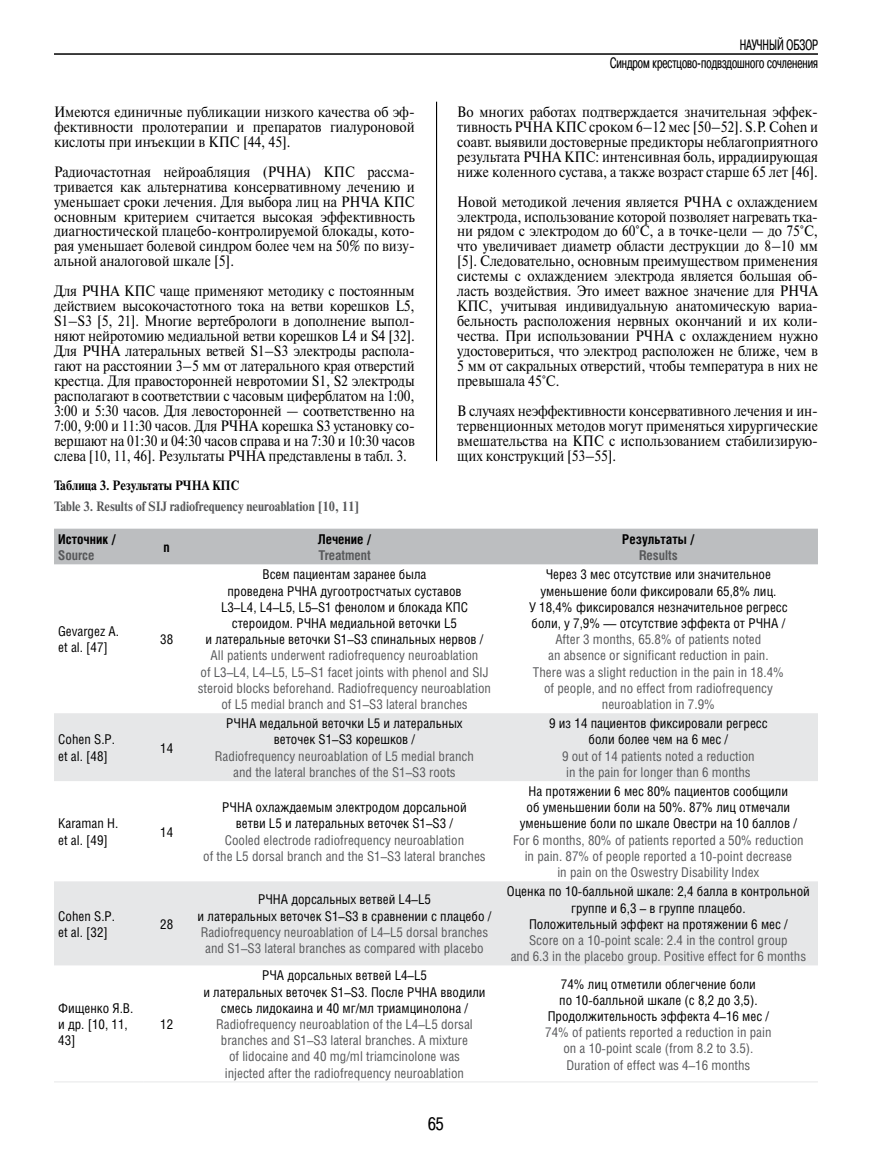
<style>
.page{position:relative;width:872px;height:1170px;background:#fff}
.page>*{position:absolute;margin:0;border:0;box-sizing:border-box;transform-origin:0 0}
.t1{font:18px "Pragmatica Cond C";color:#000}
.t2{font:15px/15px "Newton C";color:#000;text-align:justify;scale:.9 1}
.t3{font:15px/18px "Pragmatica Cond C";color:#000;text-align:right;scale:.8 1}
.t4{font:13.5px/16.2px "Helios Cond C";color:#58595b;text-align:center}
.t5{font:13.5px/16.2px "Helios Cond C";color:#000;text-align:center}
.t6{font:700 13.5px "Newton C";color:#58595b;scale:.9 1}
.t7{font:700 13.5px "Helios Cond C";color:#000}
.t8{font:700 13.5px "Newton C";color:#000;scale:.9 1}
.t9{font:700 13.5px "Helios Cond C";color:#58595b}
</style>
<div class="page">
<hr style="left:54px;top:53px;width:764px;height:2px;background:#000">
<hr style="left:436px;top:102px;width:1px;height:359px;background:#000">
<div style="left:54px;top:528px;width:764px;height:36px;background:#bcbec0"></div>
<svg style="left:54px;top:713px;width:764px;height:252px;fill:#e6e7e8"></svg>
<hr style="left:54px;top:1081px;width:89px;height:1px;background:#e6e7e8">
<hr style="left:143px;top:1081px;width:47px;height:1px;background:#e6e7e8">
<hr style="left:190px;top:1081px;width:309px;height:1px;background:#e6e7e8">
<hr style="left:499px;top:1081px;width:319px;height:1px;background:#e6e7e8">
<p class="t2" style="left:54px;top:104px;width:402px">Имеются единичные публикации низкого качества об эф&shy;фективности пролотерапии и препаратов гиалуроновой кислоты при инъекции в КПС [44, 45].</p>
<p class="t2" style="left:54px;top:164px;width:402px">Радиочастотная нeйрoабляция (РЧНА) КПС рассма&shy;тривается как альтернатива консервативному лечению и уменьшает сроки лечения. Для выбора лиц на РНЧА КПС основным критерием считается высокая эффективность диагностической плацебо-контролируемой блокады, кото&shy;рая уменьшает болевой синдром более чем на 50% по визу&shy;альной аналоговой шкале [5].</p>
<p class="t2" style="left:54px;top:284px;width:402px">Для РЧНА КПС чаще применяют методику с постоянным действием высокочастотного тока на ветви корешков L5, S1–S3 [5, 21]. Многие вертебрологи в дополнение выпол&shy;няют нейротомию медиальной ветви корешков L4 и S4 [32].<br>Для РЧНА латеральных ветвей S1–S3 электроды распола&shy;гают на расстоянии 3–5 мм от латерального края отверстий крестца. Для правосторонней невротомии S1, S2 электроды располагают в соответствии с часовым циферблатом на 1:00, 3:00 и 5:30 часов. Для левосторонней — соответственно на 7:00, 9:00 и 11:30 часов. Для РЧНА корешка S3 установку со&shy;вершают на 01:30 и 04:30 часов справа и на 7:30 и 10:30 часов слева [10, 11, 46]. Результаты РЧНА представлены в табл. 3.</p>
<p class="t8" style="left:54px;top:478px;width:207px">Таблица 3. Результаты РЧНА КПС</p>
<p class="t6" style="left:54px;top:498px;width:341px">Table 3. Results of SIJ radiofrequency neuroablation [10, 11]</p>
<p class="t7" style="left:58px;top:531px;width:59px">Источник /</p>
<p class="t9" style="left:58px;top:547px;width:38px">Source</p>
<p class="t7" style="left:318px;top:531px;width:55px">Лечение /</p>
<p class="t9" style="left:318px;top:547px;width:54px">Treatment</p>
<p class="t7" style="left:164px;top:539px;width:8px">n</p>
<p class="t3" style="left:610px;top:36px;width:261px">НАУЧНЫЙ ОБЗОР<br>Синдром крестцово-подвздошного сочленения</p>
<p class="t2" style="left:457px;top:104px;width:402px">Во многих работах подтверждается значительная эффек&shy;тивность РЧНА КПС сроком 6–12 мес [50–52]. S.Р. Cohen и соавт. выявили достоверные предикторы неблагоприятного результата РЧНА КПС: интенсивная боль, иррадиирующая ниже коленного сустава, а также возраст старше 65 лет [46].</p>
<p class="t2" style="left:457px;top:194px;width:402px">Новой методикой лечения является РЧНА с охлаждением электрода, использование которой позволяет нагревать тка&shy;ни рядом с электродом до 60°С, а в точке-цели — до 75°С, что увеличивает диаметр области деструкции до 8–10 мм [5]. Следовательно, основным преимуществом применения системы с охлаждением электрода является большая об&shy;ласть воздействия. Это имеет важное значение для РНЧА КПС, учитывая индивидуальную анатомическую вариа&shy;бельность расположения нервных окончаний и их коли&shy;чества. При использовании РЧНА с охлаждением нужно удостовериться, что электрод расположен не ближе, чем в 5 мм от сакральных отверстий, чтобы температура в них не превышала 45°С.</p>
<p class="t2" style="left:457px;top:403px;width:402px">В случаях неэффективности консервативного лечения и ин&shy;тервенционных методов могут применяться хирургические вмешательства на КПС с использованием стабилизирую&shy;щих конструкций [53–55].</p>
<p class="t7" style="left:622px;top:531px;width:74px">Результаты /</p>
<p class="t9" style="left:639px;top:547px;width:40px">Results</p>
<p class="t5" style="left:58px;top:623px;width:62px;text-align:left">Gеvаrgez A. еt al. [47]</p>
<p class="t5" style="left:160px;top:631px;width:14px">38</p>
<p class="t5" style="left:58px;top:731px;width:58px;text-align:left">Cohen S.P. еt аl. [48]</p>
<p class="t5" style="left:160px;top:739px;width:14px">14</p>
<p class="t5" style="left:58px;top:815px;width:62px;text-align:left">Kаrаman H. et al. [49]</p>
<p class="t5" style="left:160px;top:823px;width:14px">14</p>
<p class="t5" style="left:58px;top:907px;width:58px;text-align:left">Cohen S.P. et al. [32]</p>
<p class="t5" style="left:160px;top:915px;width:14px">28</p>
<p class="t5" style="left:58px;top:999px;width:77px;text-align:left">Фищенко Я.В. и др. [10, 11,<br>43]</p>
<p class="t5" style="left:160px;top:1015px;width:14px">12</p>
<p class="t5" style="left:206px;top:566px;width:279px">Всем пациентам заранее была<br>проведена РЧНА дугоотростчатых суставов<br>L3–L4, L4–L5, L5–S1 фенолом и блокада КПС стероидом. РЧНА медиальной веточки L5<br>и латеральные веточки S1–S3 спинальных нервов /</p>
<p class="t4" style="left:198px;top:647px;width:295px">All patients underwent radiofrequency neuroablation<br>of L3–L4, L4–L5, L5–S1 facet joints with phenol and SIJ steroid blocks beforehand. Radiofrequency neuroablation of L5 medial branch and S1–S3 lateral branches</p>
<p class="t5" style="left:226px;top:715px;width:238px">РЧНА медальной веточки L5 и латеральных веточек S1–S3 корешков /</p>
<p class="t4" style="left:215px;top:747px;width:260px">Radiofrequency neuroablation of L5 medial branch and the lateral branches of the S1–S3 roots</p>
<p class="t5" style="left:222px;top:799px;width:246px">РЧНА охлаждаемым электродом дорсальной ветви L5 и латеральных веточек S1–S3 /</p>
<p class="t4" style="left:203px;top:831px;width:284px">Cooled electrode radiofrequency neuroablation<br>of the L5 dorsal branch and the S1–S3 lateral branches</p>
<p class="t5" style="left:198px;top:891px;width:295px">РЧНА дорсальных ветвей L4–L5<br>и латеральных веточек S1–S3 в сравнении с плацебо /</p>
<p class="t4" style="left:201px;top:923px;width:289px">Radiofrequency neuroablation of L4–L5 dorsal branches and S1–S3 lateral branches as compared with placebo</p>
<p class="t5" style="left:203px;top:967px;width:284px">РЧА дорсальных ветвей L4–L5<br>и латеральных веточек S1–S3. После РЧНА вводили смесь лидокаина и 40 мг/мл триамцинолона /</p>
<p class="t4" style="left:216px;top:1015px;width:258px">Radiofrequency neuroablation of the L4–L5 dorsal branches and S1–S3 lateral branches. A mixture of lidocaine and 40 mg/ml triamcinolone was injected after the radiofrequency neuroablation</p>
<p class="t1" style="left:428px;top:1113px;width:17px">65</p>
<p class="t5" style="left:529px;top:566px;width:260px">Через 3 мес отсутствие или значительное уменьшение боли фиксировали 65,8% лиц.<br>У 18,4% фиксировался незначительное регресс боли, у 7,9% — отсутствие эффекта от РЧНА /</p>
<p class="t4" style="left:533px;top:631px;width:252px">After 3 months, 65.8% of patients noted<br>an absence or significant reduction in pain.<br>There was a slight reduction in the pain in 18.4% of people, and no effect from radiofrequency neuroablation in 7.9%</p>
<p class="t5" style="left:549px;top:715px;width:220px">9 из 14 пациентов фиксировали регресс боли более чем на 6 мес /</p>
<p class="t4" style="left:562px;top:747px;width:194px;text-align:left">9 out of 14 patients noted a reduction in the pain for longer than 6 months</p>
<p class="t5" style="left:520px;top:782px;width:279px">На протяжении 6 мес 80% пациентов сообщили<br>об уменьшении боли на 50%. 87% лиц отмечали уменьшение боли по шкале Овестри на 10 баллов /</p>
<p class="t4" style="left:513px;top:831px;width:292px">For 6 months, 80% of patients reported a 50% reduction in pain. 87% of people reported a 10-point decrease<br>in pain on the Oswestry Disability Index</p>
<p class="t5" style="left:507px;top:883px;width:304px">Оценка по 10-балльной шкале: 2,4 балла в контрольной группе и 6,3 – в группе плацебо.<br>Положительный эффект на протяжении 6 мес /</p>
<p class="t4" style="left:510px;top:931px;width:297px">Score on a 10-point scale: 2.4 in the control group<br>and 6.3 in the placebo group. Positive effect for 6 months</p>
<p class="t5" style="left:547px;top:975px;width:223px">74% лиц отметили облегчение боли<br>по 10-балльной шкале (с 8,2 до 3,5).<br>Продолжительность эффекта 4–16 мес /</p>
<p class="t4" style="left:545px;top:1023px;width:228px">74% of patients reported a reduction in pain on a 10-point scale (from 8.2 to 3.5).<br>Duration of effect was 4–16 months</p>
</div>
